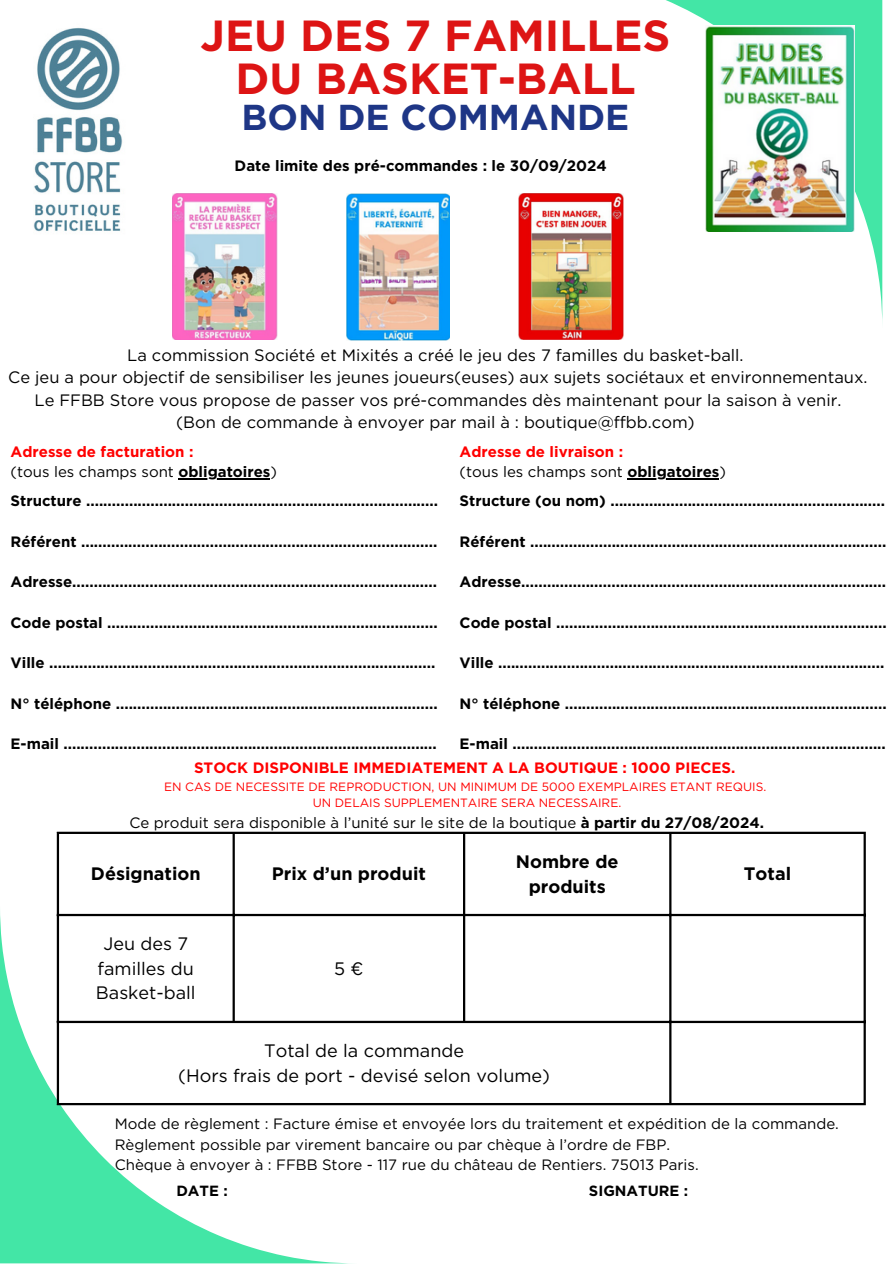
<style>
.page{position:relative;width:894px;height:1264px;background:#fff}
.page>*{position:absolute;margin:0;border:0;box-sizing:border-box;transform-origin:0 0}
.t1{font:700 43.5px/42.8px "Gotham";color:#dd1414;text-align:center}
.t2{font:700 36px "Gotham";color:#1e3686}
.t3{font:18px/24.8px "Gotham";color:#000;text-align:center}
.t4{font:700 18px/24.8px "Gotham";color:#000;text-align:center}
.t5{font:16.5px/22.5px "Gotham";color:#000;text-align:center}
.t6{font:700 15px "Gotham";color:#000}
.t7{font:15px/20.2px "Gotham";color:#000}
.t8{font:700 15px/20.2px "Gotham";color:#f00}
.t9{font:700 14.7px "Gotham";color:#000}
.t10{font:12px "Gotham";color:#f00}
.s1{font-weight:400;color:#000}
.s2{color:#000}
.s3{font-weight:700}
</style>
<div class="page">
<svg style="left:525px;top:0;width:357px;height:328px"></svg>
<svg style="left:0;top:906px;width:357px;height:357px"></svg>
<hr style="left:57px;top:834px;width:2px;height:268px;background:#000">
<hr style="left:232px;top:834px;width:3px;height:186px;background:#000">
<hr style="left:463px;top:834px;width:2px;height:186px;background:#000">
<hr style="left:669px;top:834px;width:2px;height:268px;background:#000">
<hr style="left:863px;top:834px;width:2px;height:268px;background:#000">
<hr style="left:57px;top:831px;width:808px;height:3px;background:#000">
<hr style="left:57px;top:913px;width:808px;height:3px;background:#000">
<hr style="left:57px;top:1020px;width:808px;height:3px;background:#000">
<hr style="left:57px;top:1102px;width:808px;height:3px;background:#000">
<img style="left:33px;top:28px;width:90px;height:204px">
<img style="left:704px;top:26px;width:150px;height:206px">
<img style="left:172px;top:194px;width:106px;height:145px">
<img style="left:346px;top:194px;width:103px;height:146px">
<img style="left:518px;top:194px;width:105px;height:145px">
<hr style="left:178px;top:478px;width:92px;height:1px;background:#000">
<hr style="left:627px;top:478px;width:92px;height:1px;background:#000">
<h3 class="t1" style="left:200px;top:14px;width:471px">JEU DES 7 FAMILLES<br>DU BASKET-BALL</h3>
<h3 class="t2" style="left:241px;top:96px;width:389px">BON DE COMMANDE</h3>
<p class="t6" style="left:234px;top:156px;width:373px">Date limite des pré-commandes : le 30/09/2024</p>
<h3 class="t5" style="left:8px;top:343px;width:860px">La commission Société et Mixités a créé le jeu des 7 familles du basket-ball.<br>Ce jeu a pour objectif de sensibiliser les jeunes joueurs(euses) aux sujets sociétaux et environnementaux.<br>Le FFBB Store vous propose de passer vos pré-commandes dès maintenant pour la saison à venir.<br>(Bon de commande à envoyer par mail à : boutique@ffbb.com)</h3>
<h3 class="t8" style="left:11px;top:441px;width:268px">Adresse de facturation :<br><span class="s1">(tous les champs sont</span> <span class="s2">obligatoires</span><span class="s1">)</span></h3>
<h3 class="t8" style="left:459px;top:441px;width:268px">Adresse de livraison :<br><span class="s1">(tous les champs sont</span> <span class="s2">obligatoires</span><span class="s1">)</span></h3>
<h3 class="t6" style="left:11px;top:491px;width:429px">Structure ..................................................................................</h3>
<h3 class="t6" style="left:11px;top:532px;width:428px">Référent ...................................................................................</h3>
<h3 class="t6" style="left:11px;top:572px;width:428px">Adresse.....................................................................................</h3>
<h3 class="t6" style="left:11px;top:613px;width:428px">Code postal .............................................................................</h3>
<p class="t6" style="left:11px;top:653px;width:426px">Ville ..........................................................................................</p>
<p class="t6" style="left:11px;top:694px;width:428px">N° téléphone ...........................................................................</p>
<p class="t6" style="left:11px;top:734px;width:427px">E-mail .......................................................................................</p>
<h4 class="t6" style="left:459px;top:491px;width:427px">Structure (ou nom) ................................................................</h4>
<p class="t6" style="left:459px;top:532px;width:428px">Référent ...................................................................................</p>
<p class="t6" style="left:459px;top:572px;width:428px">Adresse.....................................................................................</p>
<p class="t6" style="left:459px;top:613px;width:428px">Code postal .............................................................................</p>
<p class="t6" style="left:459px;top:653px;width:426px">Ville ..........................................................................................</p>
<p class="t6" style="left:459px;top:694px;width:428px">N° téléphone ...........................................................................</p>
<p class="t6" style="left:459px;top:734px;width:427px">E-mail .......................................................................................</p>
<h5 class="t8" style="left:194px;top:757px;width:543px">STOCK DISPONIBLE IMMEDIATEMENT A LA BOUTIQUE : 1000 PIECES.</h5>
<h4 class="t10" style="left:164px;top:779px;width:603px">EN CAS DE NECESSITE DE REPRODUCTION, UN MINIMUM DE 5000 EXEMPLAIRES ETANT REQUIS.</h4>
<h5 class="t10" style="left:312px;top:795px;width:310px">UN DELAIS SUPPLEMENTAIRE SERA NECESSAIRE.</h5>
<p class="t7" style="left:129px;top:812px;width:636px">Ce produit sera disponible à l’unité sur le site de la boutique <span class="s3">à partir du 27/08/2024.</span></p>
<p class="t4" style="left:91px;top:861px;width:111px">Désignation</p>
<p class="t4" style="left:272px;top:861px;width:155px">Prix d’un produit</p>
<h2 class="t3" style="left:96px;top:931px;width:101px">Jeu des 7 familles du<br>Basket-ball</h2>
<h3 class="t3" style="left:334px;top:955px;width:31px">5 €</h3>
<p class="t4" style="left:515px;top:848px;width:104px">Nombre de produits</p>
<p class="t3" style="left:264px;top:1037px;width:201px">Total de la commande</p>
<p class="t3" style="left:178px;top:1062px;width:373px">(Hors frais de port - devisé selon volume)</p>
<h1 class="t4" style="left:743px;top:861px;width:49px">Total</h1>
<p class="t7" style="left:115px;top:1113px;width:725px">Mode de règlement : Facture émise et envoyée lors du traitement et expédition de la commande.<br>Règlement possible par virement bancaire ou par chèque à l’ordre de FBP.<br>Chèque à envoyer à : FFBB Store - 117 rue du château de Rentiers. 75013 Paris.</p>
<h3 class="t9" style="left:176px;top:1181px;width:53px">DATE :</h3>
<h3 class="t9" style="left:588px;top:1181px;width:101px">SIGNATURE :</h3>
</div>
